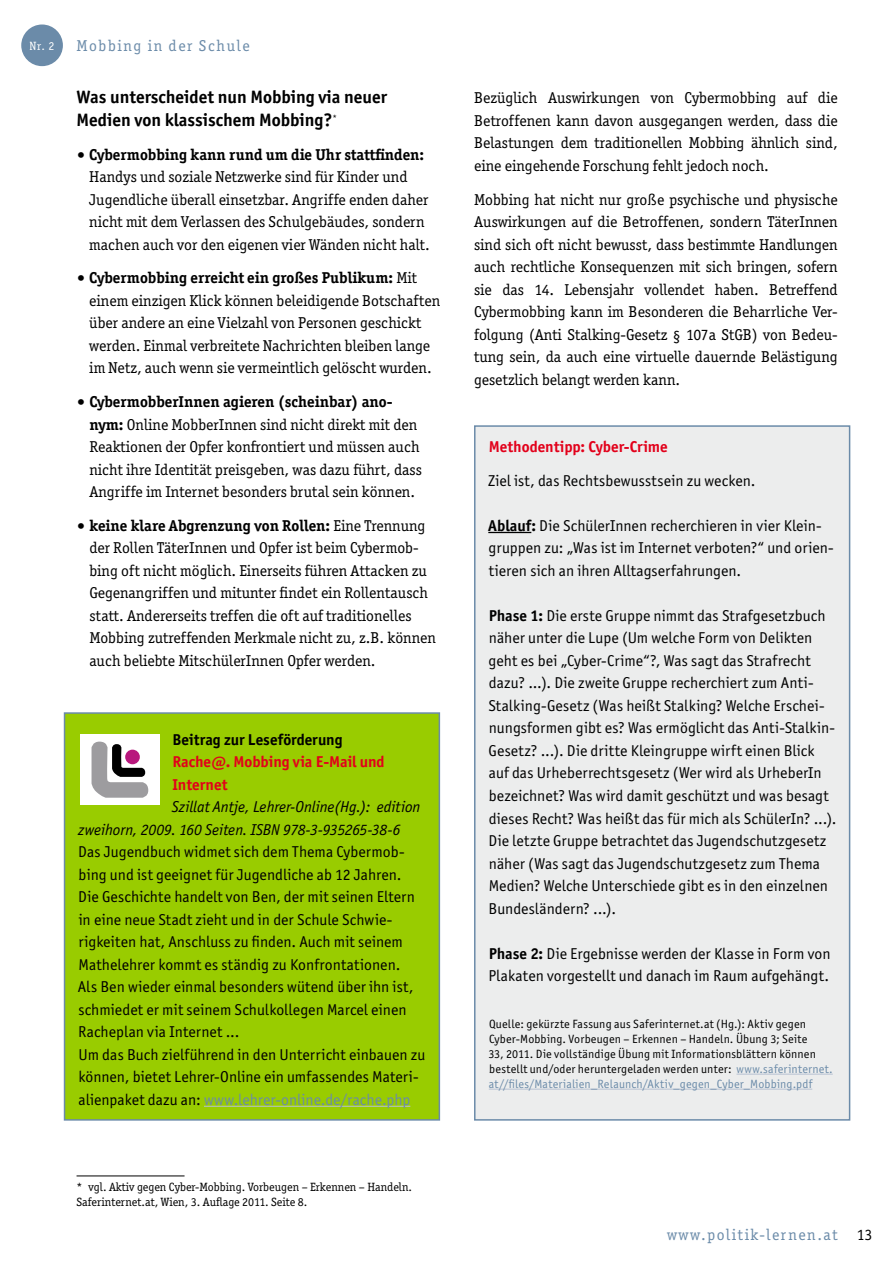
<style>
.page{position:relative;width:893px;height:1263px;background:#fff}
.page>*{position:absolute;margin:0;border:0;box-sizing:border-box;transform-origin:0 0}
.t1{font:700 18px/22.5px "Officina San ITC";color:#000}
.t2{font:15.75px/22.5px "Officina Ser ITC";color:#000}
.t3{font:15.75px/22.5px "Officina San ITC";letter-spacing:.005em;color:#000}
.t4{font:italic 15.75px/22.5px "Officina San ITC";color:#000}
.t5{font:700 15.75px/22.5px "Officina San ITC";color:#e2001a}
.t6{font:15.75px "Officina Ser ITC";letter-spacing:.1em;color:#6b8ba9}
.t7{font:700 15.75px "Officina San ITC";color:#000}
.t8{font:12px/15px "Officina San ITC";letter-spacing:.02em;color:#000}
.t9{font:12px/15px "Officina Ser ITC";color:#000}
.t10{font:12px "Officina Ser ITC";color:#fff}
.s1{font-family:"MS Reference Sans Serif";font-style:italic}
.s2{font-weight:700}
.s3{color:#6b8ba9}
</style>
<div class="page">
<hr style="left:77px;top:1175px;width:108px;height:1px;background:#000">
<div style="left:474px;top:425px;width:377px;height:696px;background:#eceded"></div>
<div style="left:63px;top:712px;width:378px;height:409px;background:#9c0"></div>
<div style="left:80px;top:734px;width:79px;height:71px;background:#fff"></div>
<svg style="left:92px;top:742px;width:56px;height:56px"></svg>
<div style="left:22px;top:25px;width:40px;height:40px;background:#6b8ba9;border-radius:50%"></div>
<div style="left:21px;top:25px;width:42px;height:41px;border:2px solid #6b8ba9;border-radius:50%"></div>
<p class="t10" style="left:30px;top:39px;width:26px">Nr. 2</p>
<p class="t6" style="left:77px;top:37px;width:175px">Mobbing in der Schule</p>
<p class="t1" style="left:77px;top:86px;width:312px">Was unterscheidet nun Mobbing via neuer<br>Medien von klassischem Mobbing?<sup>*</sup></p>
<p class="t2" style="left:89px;top:143px;width:342px;text-indent:-13px"><span class="s1">•</span> <span class="s2">Cybermobbing kann rund um die Uhr stattfinden:<br></span>Handys und soziale Netzwerke sind für Kinder und Jugendliche überall einsetzbar. Angriffe enden daher nicht mit dem Verlassen des Schulgebäudes, sondern machen auch vor den eigenen vier Wänden nicht halt.</p>
<p class="t2" style="left:89px;top:267px;width:352px;text-indent:-13px"><span class="s1">•</span> <span class="s2">Cybermobbing erreicht ein großes Publikum:</span> Mit einem einzigen Klick können beleidigende Botschaften über andere an eine Vielzahl von Personen geschickt werden. Einmal verbreitete Nachrichten bleiben lange im Netz, auch wenn sie vermeintlich gelöscht wurden.</p>
<p class="t2" style="left:89px;top:390px;width:334px;text-indent:-13px"><span class="s1">•</span> <span class="s2">CybermobberInnen agieren (scheinbar) ano&shy;nym:</span> Online MobberInnen sind nicht direkt mit den Reaktionen der Opfer konfrontiert und müssen auch nicht ihre Identität preisgeben, was dazu führt, dass Angriffe im Internet besonders brutal sein können.</p>
<p class="t2" style="left:89px;top:514px;width:348px;text-indent:-13px"><span class="s1">•</span> <span class="s2">keine klare Abgrenzung von Rollen:</span> Eine Trennung der Rollen TäterInnen und Opfer ist beim Cybermob&shy;bing oft nicht möglich. Einerseits führen Attacken zu Gegenangriffen und mitunter findet ein Rollentausch statt. Andererseits treffen die oft auf traditionelles Mobbing zutreffenden Merkmale nicht zu, z.B. können auch beliebte MitschülerInnen Opfer werden.</p>
<p class="t7" style="left:172px;top:729px;width:172px">Beitrag zur Leseförderung</p>
<p class="t5" style="left:172px;top:750px;width:214px">Rache@. Mobbing via E-Mail und<br>Internet</p>
<p class="t4" style="left:78px;top:796px;width:344px;text-indent:94px">Szillat Antje, Lehrer-Online(Hg.): edition zweihorn, 2009. 160 Seiten. ISBN 978-3-935265-38-6</p>
<p class="t3" style="left:78px;top:840px;width:349px">Das Jugendbuch widmet sich dem Thema Cybermob&shy;bing und ist geeignet für Jugendliche ab 12 Jahren.<br>Die Geschichte handelt von Ben, der mit seinen Eltern in eine neue Stadt zieht und in der Schule Schwie&shy;rigkeiten hat, Anschluss zu finden. Auch mit seinem Mathelehrer kommt es ständig zu Konfrontationen.<br>Als Ben wieder einmal besonders wütend über ihn ist, schmiedet er mit seinem Schulkollegen Marcel einen Racheplan via Internet ...<br>Um das Buch zielführend in den Unterricht einbauen zu können, bietet Lehrer-Online ein umfassendes Materi&shy;alienpaket dazu an: <span class="s3">www.lehrer-online.de/rache.php</span></p>
<p class="t9" style="left:77px;top:1179px;width:337px">* vgl. Aktiv gegen Cyber-Mobbing. Vorbeugen – Erkennen – Handeln.<br>Saferinternet.at, Wien, 3. Auflage 2011. Seite 8.</p>
<p class="t2" style="left:474px;top:87px;width:365px;text-align:justify">Bezüglich Auswirkungen von Cybermobbing auf die Betroffenen kann davon ausgegangen werden, dass die Belastungen dem traditionellen Mobbing ähnlich sind, eine eingehende Forschung fehlt jedoch noch.</p>
<p class="t2" style="left:474px;top:188px;width:365px;text-align:justify">Mobbing hat nicht nur große psychische und physische Auswirkungen auf die Betroffenen, sondern TäterInnen sind sich oft nicht bewusst, dass bestimmte Handlungen auch rechtliche Konsequenzen mit sich bringen, sofern sie das 14. Lebensjahr vollendet haben. Betreffend Cybermobbing kann im Besonderen die Beharrliche Ver&shy;folgung (Anti Stalking-Gesetz § 107a StGB) von Bedeu&shy;tung sein, da auch eine virtuelle dauernde Belästigung gesetzlich belangt werden kann.</p>
<p class="t5" style="left:489px;top:435px;width:180px">Methodentipp: Cyber-Crime</p>
<p class="t3" style="left:488px;top:469px;width:269px">Ziel ist, das Rechtsbewusstsein zu wecken.</p>
<p class="t3" style="left:488px;top:514px;width:347px"><span class="s2">Ablauf:</span> Die SchülerInnen recherchieren in vier Klein&shy;gruppen zu: „Was ist im Internet verboten?“ und orien&shy;tieren sich an ihren Alltagserfahrungen.</p>
<p class="t3" style="left:488px;top:604px;width:350px"><span class="s2">Phase 1:</span> Die erste Gruppe nimmt das Strafgesetzbuch näher unter die Lupe (Um welche Form von Delikten geht es bei „Cyber-Crime“?, Was sagt das Strafrecht dazu? ...). Die zweite Gruppe recherchiert zum Anti-Stalking-Gesetz (Was heißt Stalking? Welche Erschei&shy;nungsformen gibt es? Was ermöglicht das Anti-Stalkin-Gesetz? ...). Die dritte Kleingruppe wirft einen Blick auf das Urheberrechtsgesetz (Wer wird als UrheberIn bezeichnet? Was wird damit geschützt und was besagt dieses Recht? Was heißt das für mich als SchülerIn? ...).<br>Die letzte Gruppe betrachtet das Jugendschutzgesetz näher (Was sagt das Jugendschutzgesetz zum Thema Medien? Welche Unterschiede gibt es in den einzelnen Bundesländern? ...).</p>
<p class="t3" style="left:489px;top:942px;width:343px"><span class="s2">Phase 2:</span> Die Ergebnisse werden der Klasse in Form von<br>Plakaten vorgestellt und danach im Raum aufgehängt.</p>
<p class="t8" style="left:488px;top:1016px;width:346px">Quelle: gekürzte Fassung aus Saferinternet.at (Hg.): Aktiv gegen Cyber-Mobbing. Vorbeugen – Erkennen – Handeln. Übung 3; Seite<br>33, 2011. Die vollständige Übung mit Informationsblättern können bestellt und/oder heruntergeladen werden unter: <span class="s3">www.saferinternet. at//files/Materialien_Relaunch/Aktiv_gegen_Cyber_Mobbing.pdf</span></p>
<p class="t6" style="left:667px;top:1225px;width:172px">www.politik-lernen.at</p>
<p class="t2" style="left:857px;top:1223px;width:17px">13</p>
</div>
